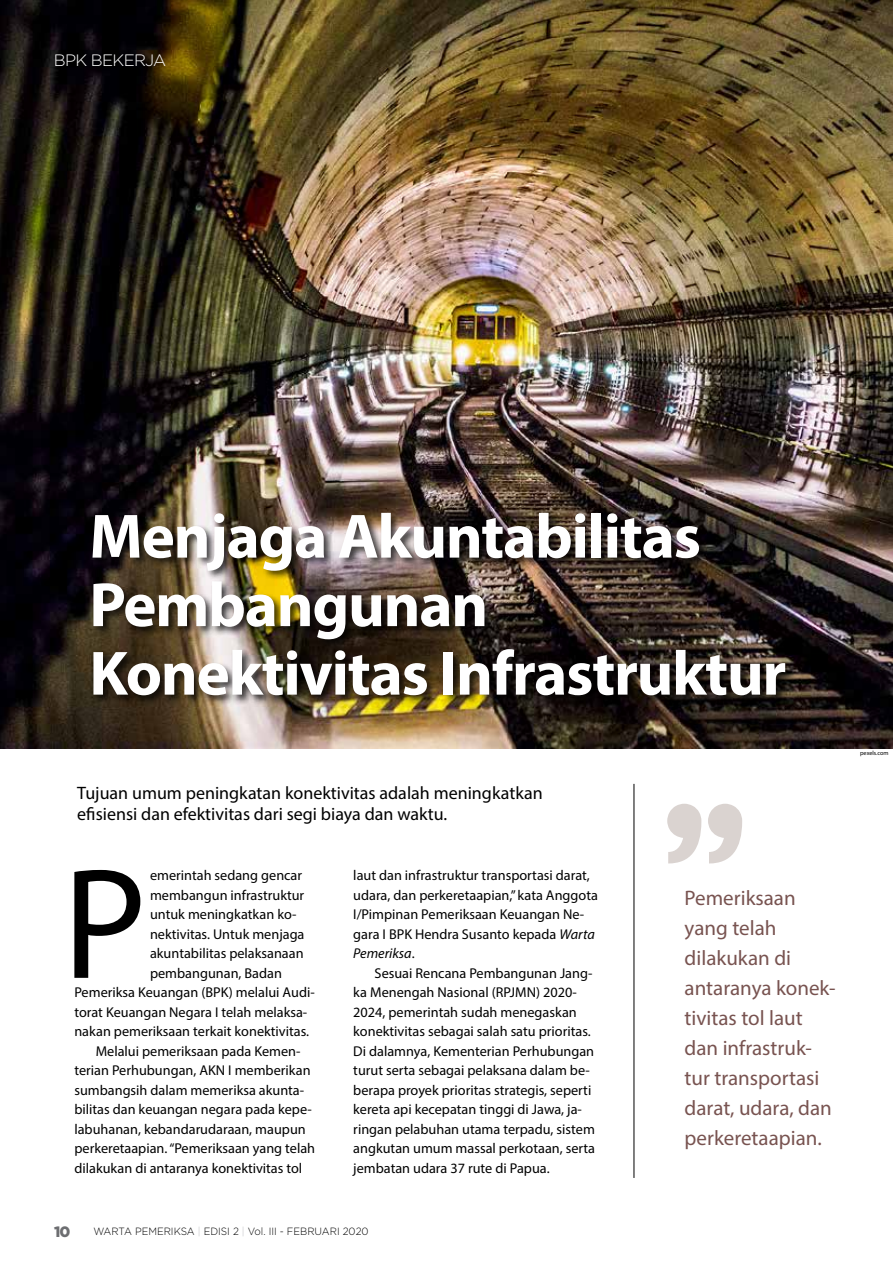
<style>
.page{position:relative;width:893px;height:1263px;background:#fff}
.page>*{position:absolute;margin:0;border:0;box-sizing:border-box;transform-origin:0 0}
.t1{font:158.85px "Myriad Pro";color:#000}
.t2{font:700 63.15px/68.6px "Myriad Pro";letter-spacing:-.02em;color:#fff}
.t3{font:21px/30px "Myriad Pro";color:#785350}
.t4{font:18px/21px "Myriad Pro";color:#000}
.t5{font:300 16.5px "Gotham";letter-spacing:-.04em;color:#fff}
.t6{font:900 15px "Gotham";color:#6d6e71}
.t7{font:14.25px/19.5px "Myriad Pro";color:#000}
.t8{font:300 10.5px "Gotham";color:#000;scale:.95 1}
.t9{font:6.15px "Myriad Pro";color:#000}
.s1{font-style:italic}
.s2{color:#bcbec0}
</style>
<div class="page">
<img style="left:0;top:0;width:893px;height:748px">
<div style="left:91px;top:511px;width:706px;height:195px;background:#000;opacity:.75"></div>
<svg style="left:667px;top:804px;width:75px;height:59px"></svg>
<hr style="left:634px;top:784px;width:1px;height:394px;background:#000">
<p class="t5" style="left:54px;top:51px;width:114px">BPK BEKERJA</p>
<h2 class="t2" style="left:89px;top:500px;width:699px">Menjaga Akuntabilitas<br>Pembangunan<br>Konektivitas Infrastruktur</h2>
<p class="t4" style="left:77px;top:782px;width:467px">Tujuan umum peningkatan konektivitas adalah meningkatkan efisiensi dan efektivitas dari segi biaya dan waktu.</p>
<h1 class="t1" style="left:62px;top:826px;width:86px">P</h1>
<p class="t7" style="left:150px;top:865px;width:154px">emerintah sedang gencar</p>
<p class="t7" style="left:150px;top:885px;width:156px">membangun infrastruktur</p>
<p class="t7" style="left:150px;top:904px;width:148px">untuk meningkatkan ko-</p>
<p class="t7" style="left:150px;top:924px;width:156px">nektivitas. Untuk menjaga</p>
<p class="t7" style="left:150px;top:943px;width:155px">akuntabilitas pelaksanaan</p>
<p class="t7" style="left:150px;top:963px;width:133px">pembangunan, Badan</p>
<p class="t7" style="left:74px;top:982px;width:242px">Pemeriksa Keuangan (BPK) melalui Audi-</p>
<p class="t7" style="left:74px;top:1002px;width:234px">torat Keuangan Negara I telah melaksa-</p>
<p class="t7" style="left:74px;top:1021px;width:236px">nakan pemeriksaan terkait konektivitas.</p>
<p class="t7" style="left:96px;top:1041px;width:206px">Melalui pemeriksaan pada Kemen-</p>
<p class="t7" style="left:74px;top:1060px;width:238px">terian Perhubungan, AKN I memberikan</p>
<p class="t7" style="left:74px;top:1080px;width:231px">sumbangsih dalam memeriksa akunta-</p>
<p class="t7" style="left:74px;top:1099px;width:239px">bilitas dan keuangan negara pada kepe-</p>
<p class="t7" style="left:74px;top:1119px;width:233px">labuhanan, kebandarudaraan, maupun</p>
<p class="t7" style="left:74px;top:1138px;width:242px">perkeretaapian. “Pemeriksaan yang telah</p>
<p class="t7" style="left:74px;top:1158px;width:229px">dilakukan di antaranya konektivitas tol</p>
<p class="t7" style="left:353px;top:865px;width:246px">laut dan infrastruktur transportasi darat, udara, dan perkeretaapian,” kata Anggota I/Pimpinan Pemeriksaan Keuangan Ne&shy;gara I BPK Hendra Susanto kepada <span class="s1">Warta Pemeriksa</span>.</p>
<p class="t7" style="left:353px;top:963px;width:243px;text-indent:21px">Sesuai Rencana Pembangunan Jang&shy;ka Menengah Nasional (RPJMN) 2020- 2024, pemerintah sudah menegaskan konektivitas sebagai salah satu prioritas.<br>Di dalamnya, Kementerian Perhubungan turut serta sebagai pelaksana dalam be&shy;berapa proyek prioritas strategis, seperti kereta api kecepatan tinggi di Jawa, ja&shy;ringan pelabuhan utama terpadu, sistem angkutan umum massal perkotaan, serta jembatan udara 37 rute di Papua.</p>
<p class="t6" style="left:54px;top:1223px;width:18px">10</p>
<p class="t8" style="left:94px;top:1225px;width:291px">WARTA PEMERIKSA <span class="s2">|</span> EDISI 2 <span class="s2">|</span> Vol. III - FEBRUARI 2020</p>
<h3 class="t3" style="left:685px;top:882px;width:153px">Pemeriksaan yang telah dilakukan di antaranya konek&shy;tivitas tol laut dan infrastruk&shy;tur transportasi darat, udara, dan perkeretaapian.</h3>
<p class="t9" style="left:860px;top:749px;width:30px">pexels.com</p>
</div>
